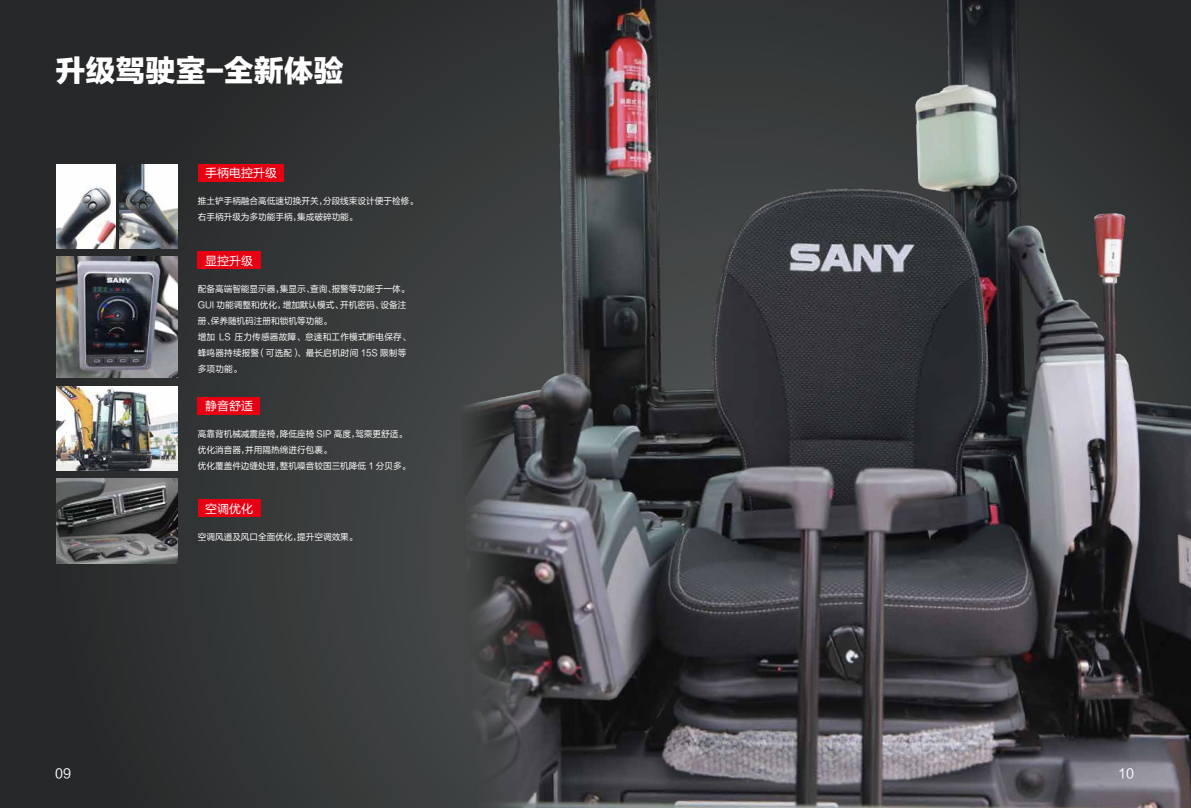
<style>
.page{position:relative;width:1191px;height:808px;background:#fff}
.page>*{position:absolute;margin:0;border:0;box-sizing:border-box;transform-origin:0 0}
.t1{font:30px "FZLTTHK GBK1 0";color:#fff}
.t2{font:13px "FZLTHK GBK1 0";color:#fff}
.t3{font:12px "FZLTHK GBK1 0";color:#fff}
.t4{font:9px/16px "FZLTHK GBK1 0";color:#fff;scale:.96 1}
</style>
<div class="page">
<div style="left:0;top:0;width:1191px;height:808px;background:linear-gradient(to bottom,#2b2c2d,#2e3031)"></div>
<img style="left:253px;top:0;width:938px;height:808px">
<div style="left:198px;top:397px;width:62px;height:17px;background:#e60012"></div>
<div style="left:198px;top:500px;width:63px;height:17px;background:#e60012"></div>
<img style="left:57px;top:479px;width:121px;height:84px">
<img style="left:57px;top:386px;width:121px;height:84px">
<div style="left:198px;top:252px;width:63px;height:17px;background:#e60012"></div>
<div style="left:198px;top:164px;width:86px;height:17px;background:#e60012"></div>
<img style="left:119px;top:164px;width:59px;height:84px">
<img style="left:57px;top:164px;width:58px;height:84px">
<img style="left:57px;top:257px;width:121px;height:121px">
<h1 class="t1" style="left:56px;top:54px;width:290px">升级驾驶室-全新体验</h1>
<h3 class="t3" style="left:205px;top:166px;width:73px">手柄电控升级</h3>
<p class="t4" style="left:198px;top:193px;width:231px">推土铲手柄融合高低速切换开关，分段线束设计便于检修。右手柄升级为多功能手柄，集成破碎功能。</p>
<h3 class="t3" style="left:205px;top:254px;width:49px">显控升级</h3>
<p class="t4" style="left:198px;top:281px;width:223px">配备高端智能显示器，集显示、查询、报警等功能于一体。<br>GUI 功能调整和优化，增加默认模式、开机密码、设备注册、保养随机码注册和锁机等功能。<br>增加 LS 压力传感器故障、怠速和工作模式断电保存、蜂鸣器持续报警（可选配）、最长启机时间 15S 限制等多项功能。</p>
<h3 class="t3" style="left:205px;top:399px;width:49px">静音舒适</h3>
<p class="t4" style="left:198px;top:426px;width:223px">高靠背机械减震座椅，降低座椅 SIP 高度，驾乘更舒适。优化消音器，并用隔热绵进行包裹。<br>优化覆盖件边缝处理，整机噪音较国三机降低 1 分贝多。</p>
<h3 class="t3" style="left:205px;top:502px;width:49px">空调优化</h3>
<p class="t4" style="left:198px;top:529px;width:168px">空调风道及风口全面优化，提升空调效果。</p>
<h2 class="t2" style="left:55px;top:766px;width:17px">09</h2>
<h2 class="t2" style="left:1118px;top:766px;width:17px">10</h2>
</div>
